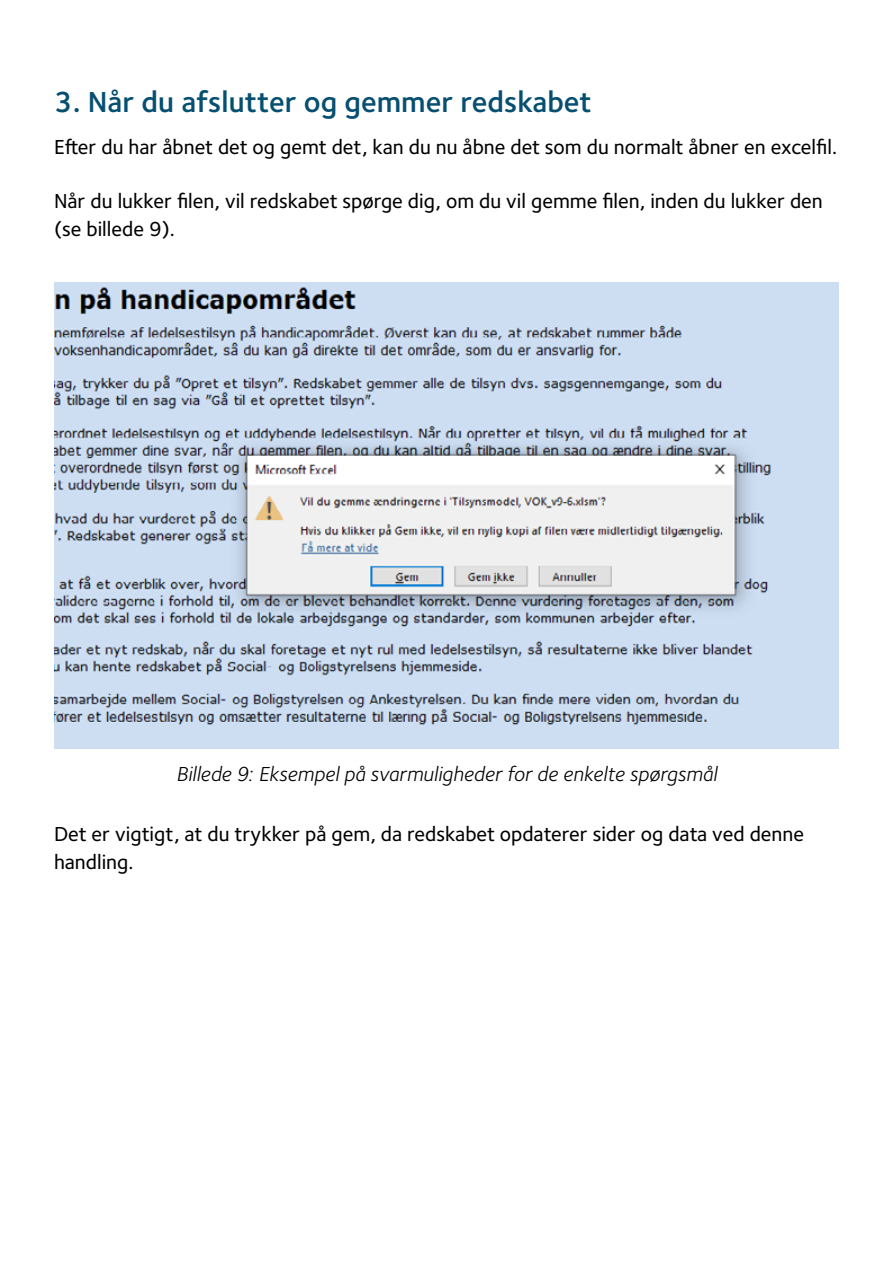
<style>
.page{position:relative;width:893px;height:1263px;background:#fff}
.page>*{position:absolute;margin:0;border:0;box-sizing:border-box;transform-origin:0 0}
.Overskrift_h2{font:600 30px "Foundry Sterling";color:#064f71}
.t1{font:500 21px/28.5px "Foundry Sterling";color:#000}
.t2{font:italic 21px "Foundry Sterling";color:#000}
</style>
<div class="page">
<img style="left:54px;top:283px;width:785px;height:465px">
<h2 class="Overskrift_h2" style="left:54px;top:84px;width:539px">3. Når du afslutter og gemmer redskabet</h2>
<p class="t1" style="left:54px;top:133px;width:785px">Efter du har åbnet det og gemt det, kan du nu åbne det som du normalt åbner en excelfil.</p>
<p class="t1" style="left:54px;top:187px;width:770px">Når du lukker filen, vil redskabet spørge dig, om du vil gemme filen, inden du lukker den (se billede 9).</p>
<p class="t2" style="left:176px;top:762px;width:542px">Billede 9: Eksempel på svarmuligheder for de enkelte spørgsmål</p>
<p class="t1" style="left:54px;top:820px;width:751px">Det er vigtigt, at du trykker på gem, da redskabet opdaterer sider og data ved denne handling.</p>
</div>
